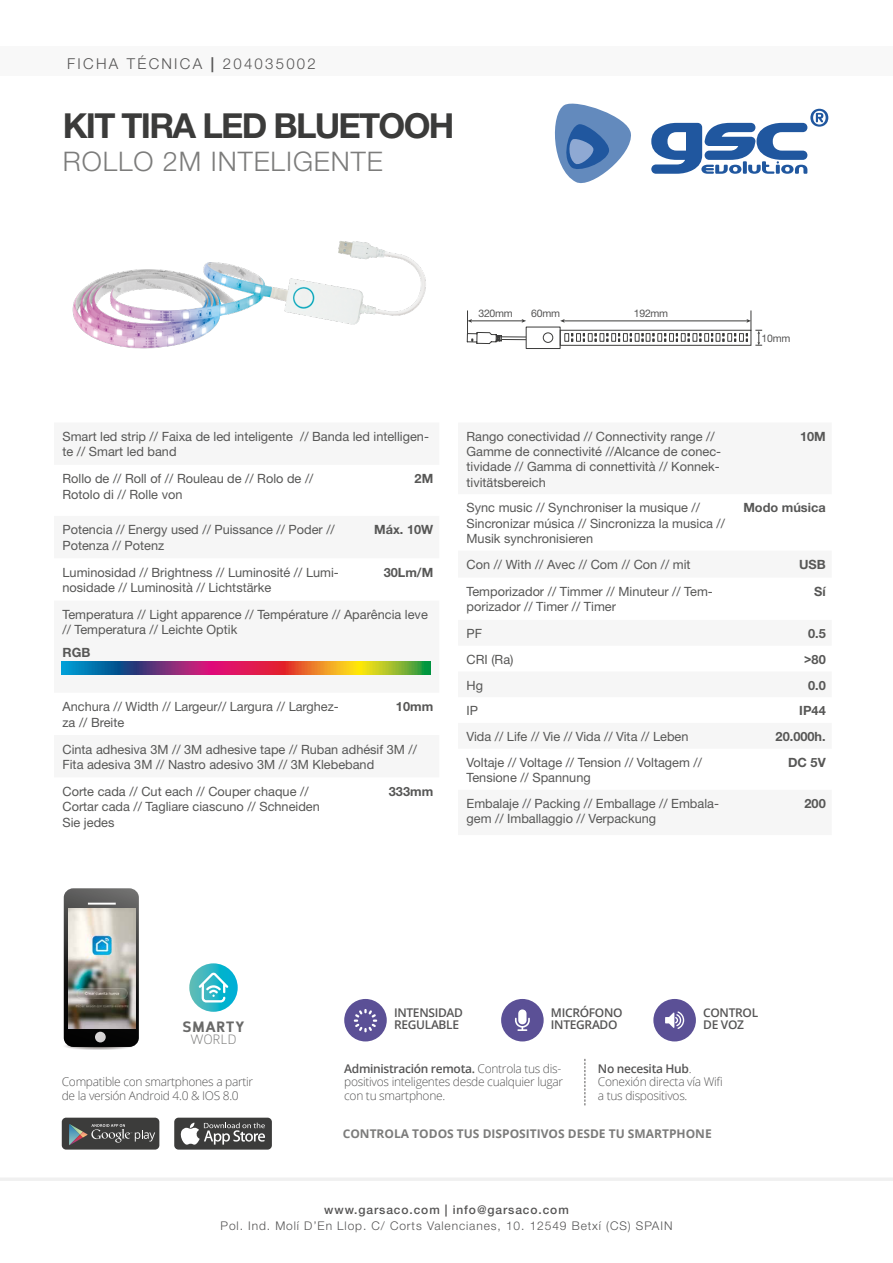
<style>
.page{position:relative;width:893px;height:1263px;background:#fff}
.page>*{position:absolute;margin:0;border:0;box-sizing:border-box;transform-origin:0 0}
.t1{font:700 34.5px "Helvetica Neue";letter-spacing:-.05em;color:#3b3b3a}
.t2{font:300 27px "Helvetica Neue";letter-spacing:.035em;color:#7c7c7b}
.t3{font:300 15px "Helvetica Neue";letter-spacing:.15em;color:#565555}
.t4{font:700 15px "Cloud";letter-spacing:.05em;color:#696968}
.t5{font:300 13.5px "Cloud";letter-spacing:.01em;color:#7c7c7b}
.t6{font:12.75px/15.3px "Helvetica Neue";color:#575756}
.t7{font:700 12.75px "Helvetica Neue";color:#575756}
.t8{font:300 12px/13.5px "Open Sans";letter-spacing:-.025em;color:#565555}
.t9{font:300 12px "Helvetica Neue";letter-spacing:.075em;color:#565555}
.t10{font:600 12px/12px "Open Sans";letter-spacing:-.025em;color:#565555}
.t11{font:700 12px "Open Sans";color:#7c7c7b}
.t12{font:500 12px "Helvetica Neue";letter-spacing:.075em;color:#565555}
.t13{font:10.5px "Helvetica Neue";letter-spacing:-.025em;color:#565555}
.s1{font-weight:700}
.s2{font-family:"Arial"}
.s3{font-weight:600}
</style>
<div class="page">
<svg style="left:651px;top:109px;width:177px;height:65px"></svg>
<svg style="left:554px;top:103px;width:77px;height:81px"></svg>
<hr style="left:0;top:1178px;width:893px;height:3px;background:#f0f0f0">
<div style="left:0;top:47px;width:893px;height:29px;background:#f8f8f8"></div>
<svg style="left:61px;top:661px;width:370px;height:14px"></svg>
<svg style="left:61px;top:662px;width:370px;height:12px;background:#95645b"></svg>
<div style="left:62px;top:1118px;width:97px;height:31px;background:#3c3c3b;border-radius:4px"></div>
<svg style="left:69px;top:1124px;width:86px;height:21px"></svg>
<div style="left:174px;top:1118px;width:98px;height:31px;background:#3c3c3b;border-radius:4px"></div>
<svg style="left:180px;top:1122px;width:85px;height:23px"></svg>
<svg style="left:64px;top:888px;width:75px;height:159px;background:#414140"></svg>
<img style="left:68px;top:909px;width:68px;height:120px">
<svg style="left:189px;top:963px;width:49px;height:49px"></svg>
<svg style="left:199px;top:972px;width:29px;height:30px"></svg>
<svg style="left:584px;top:1059px;width:1px;height:46px"></svg>
<div style="left:344px;top:999px;width:43px;height:42px;background:#5b5096;border-radius:50%"></div>
<div style="left:501px;top:999px;width:43px;height:42px;background:#5b5096;border-radius:50%"></div>
<div style="left:653px;top:999px;width:43px;height:42px;background:#5b5096;border-radius:50%"></div>
<svg style="left:354px;top:1009px;width:23px;height:23px"></svg>
<svg style="left:515px;top:1009px;width:15px;height:22px"></svg>
<svg style="left:665px;top:1011px;width:19px;height:18px"></svg>
<div style="left:526px;top:327px;width:34px;height:22px;border:1px solid #3c3c3b"></div>
<svg style="left:467px;top:310px;width:295px;height:36px"></svg>
<img style="left:72px;top:241px;width:354px;height:108px">
<p class="t3" style="left:67px;top:54px;width:250px">FICHA TÉCNICA <span class="s1">|</span> 204035002</p>
<h1 class="t1" style="left:63px;top:104px;width:393px">KIT TIRA LED BLUETOOH</h1>
<h2 class="t2" style="left:63px;top:145px;width:322px">ROLLO 2M INTELIGENTE</h2>
<p class="t13" style="left:478px;top:306px;width:36px">320mm</p>
<p class="t13" style="left:531px;top:306px;width:30px">60mm</p>
<p class="t13" style="left:634px;top:306px;width:36px">192mm</p>
<p class="t13" style="left:761px;top:331px;width:30px">10mm</p>
<p class="t6" style="left:63px;top:429px;width:368px">Smart led strip // Faixa de led inteligente // Banda led intelligen&shy;te // Smart led band</p>
<p class="t6" style="left:63px;top:471px;width:252px">Rollo de // Roll of // Rouleau de // Rolo de //<br>Rotolo di // Rolle von</p>
<p class="t7" style="left:415px;top:471px;width:20px">2M</p>
<p class="t6" style="left:63px;top:522px;width:274px">Potencia // Energy used // Puissance // Poder //<br>Potenza // Potenz</p>
<p class="t7" style="left:374px;top:522px;width:61px">Máx. 10W</p>
<p class="t6" style="left:63px;top:564px;width:278px">Luminosidad // Brightness // Luminosité // Lumi&shy;nosidade // Luminosità // Lichtstärke</p>
<p class="t7" style="left:384px;top:564px;width:51px">30Lm/M</p>
<p class="t6" style="left:63px;top:607px;width:367px">Temperatura // Light apparence // Température // Aparência leve // Temperatura // Leichte Optik</p>
<p class="t7" style="left:63px;top:645px;width:29px">RGB</p>
<p class="t6" style="left:63px;top:699px;width:278px">Anchura // Width // Largeur// Largura // Larghez&shy;za // Breite</p>
<p class="t7" style="left:396px;top:699px;width:39px">10mm</p>
<p class="t6" style="left:63px;top:741px;width:356px">Cinta adhesiva 3M // 3M adhesive tape // Ruban adhésif 3M //<br>Fita adesiva 3M // Nastro adesivo 3M // 3M Klebeband</p>
<p class="t6" style="left:63px;top:783px;width:259px">Corte cada // Cut each // Couper chaque //<br>Cortar cada // Tagliare ciascuno // Schneiden<br>Sie jedes</p>
<p class="t7" style="left:389px;top:783px;width:46px">333mm</p>
<p class="t6" style="left:467px;top:428px;width:256px">Rango conectividad // Connectivity range // Gamme de connectivité //Alcance de conec&shy;tividade // Gamma di connettività // Konnek&shy;tivitätsbereich</p>
<p class="t7" style="left:800px;top:428px;width:27px">10M</p>
<p class="t6" style="left:467px;top:500px;width:260px">Sync music // Synchroniser la musique //<br>Sincronizar música // Sincronizza la musica //<br>Musik synchronisieren</p>
<p class="t7" style="left:743px;top:500px;width:84px">Modo música</p>
<p class="t6" style="left:467px;top:556px;width:226px">Con // With // Avec // Com // Con // mit</p>
<p class="t7" style="left:799px;top:556px;width:28px">USB</p>
<p class="t6" style="left:467px;top:583px;width:248px">Temporizador // Timmer // Minuteur // Tem&shy;porizador // Timer // Timer</p>
<p class="t7" style="left:814px;top:583px;width:13px">Sí</p>
<p class="t6" style="left:467px;top:626px;width:17px">PF</p>
<p class="t7" style="left:808px;top:625px;width:19px">0.5</p>
<p class="t6" style="left:467px;top:651px;width:48px">CRI (Ra)</p>
<p class="t7" style="left:804px;top:651px;width:23px"><span class="s2">&gt;</span>80</p>
<p class="t6" style="left:467px;top:677px;width:18px">Hg</p>
<p class="t7" style="left:808px;top:677px;width:19px">0.0</p>
<p class="t6" style="left:467px;top:703px;width:13px">IP</p>
<p class="t7" style="left:799px;top:703px;width:28px">IP44</p>
<p class="t6" style="left:467px;top:729px;width:223px">Vida // Life // Vie // Vida // Vita // Leben</p>
<p class="t7" style="left:776px;top:729px;width:52px">20.000h.</p>
<p class="t6" style="left:467px;top:754px;width:237px">Voltaje // Voltage // Tension // Voltagem //<br>Tensione // Spannung</p>
<p class="t7" style="left:788px;top:754px;width:39px">DC 5V</p>
<p class="t6" style="left:467px;top:795px;width:254px">Embalaje // Packing // Emballage // Embala&shy;gem // Imballaggio // Verpackung</p>
<p class="t7" style="left:804px;top:795px;width:23px">200</p>
<p class="t4" style="left:183px;top:1017px;width:63px">SMARTY</p>
<p class="t5" style="left:190px;top:1031px;width:48px">WORLD</p>
<p class="t8" style="left:62px;top:1075px;width:193px">Compatible con smartphones a partir de la versión Android 4.0 &amp; IOS 8.0</p>
<p class="t10" style="left:394px;top:1006px;width:71px">INTENSIDAD<br>REGULABLE</p>
<p class="t10" style="left:551px;top:1006px;width:73px">MICRÓFONO<br>INTEGRADO</p>
<p class="t10" style="left:703px;top:1006px;width:57px">CONTROL<br>DE VOZ</p>
<p class="t8" style="left:344px;top:1061px;width:221px"><span class="s3">Administración remota.</span> Controla tus dis&shy;positivos inteligentes desde cualquier lugar con tu smartphone.</p>
<p class="t8" style="left:598px;top:1061px;width:126px"><span class="s3">No necesita Hub</span>.<br>Conexión directa vía Wifi a tus dispositivos.</p>
<p class="t11" style="left:343px;top:1125px;width:371px">CONTROLA TODOS TUS DISPOSITIVOS DESDE TU SMARTPHONE</p>
<p class="t12" style="left:324px;top:1202px;width:246px">www.garsaco.com | info@garsaco.com</p>
<p class="t9" style="left:221px;top:1219px;width:453px">Pol. Ind. Molí D’En Llop. C/ Corts Valencianes, 10. 12549 Betxí (CS) SPAIN</p>
</div>
